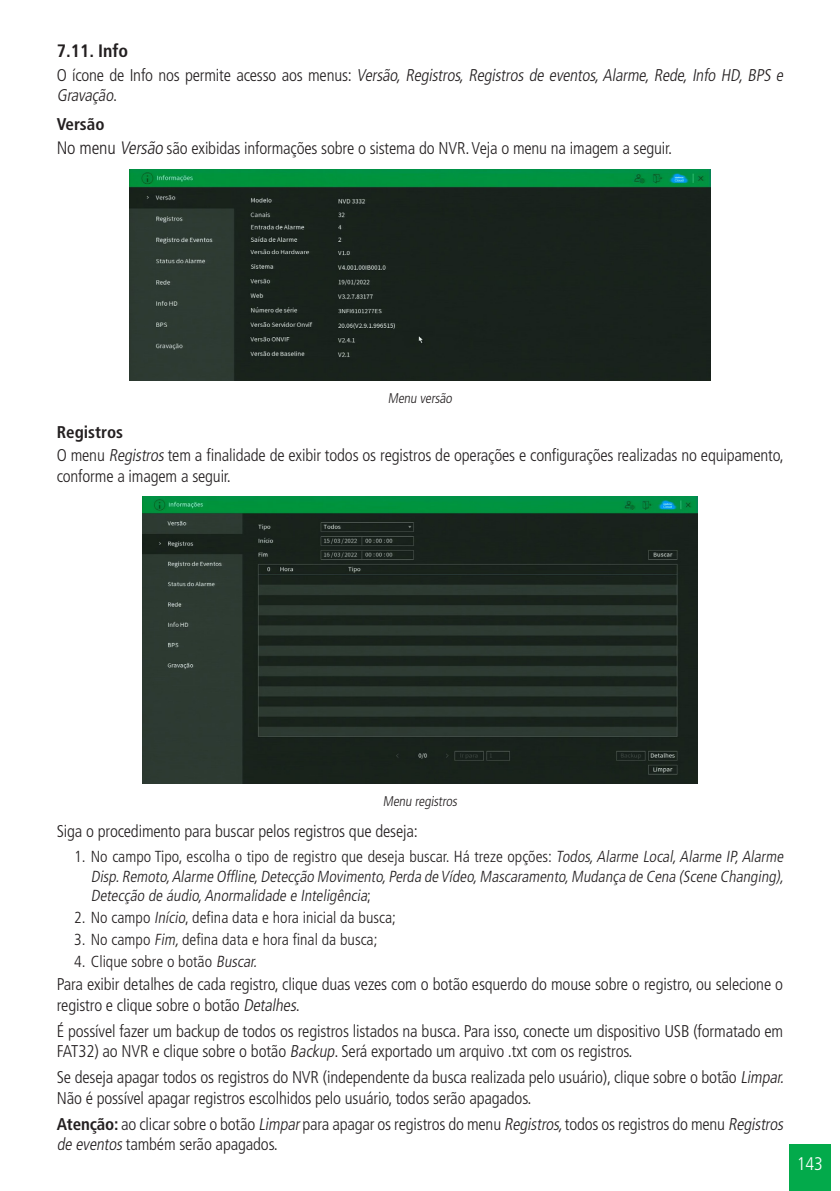
<style>
.page{position:relative;width:840px;height:1191px;background:#fff}
.page>*{position:absolute;margin:0;border:0;box-sizing:border-box;transform-origin:0 0}
.t1{font:300 condensed 18.2px "Frutiger LT Std";color:#fff}
.t2{font:700 condensed 18px "Frutiger LT Std";color:#231f20}
._0__Corpo_de_texto{font:300 condensed 17px/20.4px "Frutiger LT Std";letter-spacing:-.01em;color:#231f20}
._0__Corpo_de_texto-2{font:italic 300 condensed 17px/20.4px "Frutiger LT Std";color:#231f20}
._3__Titulo_3{font:700 condensed 17px "Frutiger LT Std";color:#231f20}
.t3{font:italic 300 condensed 16px/19.2px "Frutiger LT Std";color:#231f20;text-align:justify}
.t4{font:300 condensed 16px "Frutiger LT Std";color:#231f20}
._7__Legenda{font:300 condensed 14px "Frutiger LT Std";color:#231f20}
.s1{font-style:normal}
.s2{font-size:18px}
.s3{font-style:italic;font-size:18px}
.s4{font-style:italic}
.s5{font-weight:700}
</style>
<div class="page">
<div style="left:788px;top:1144px;width:42px;height:47px;background:#03aa4b"></div>
<img style="left:129px;top:169px;width:581px;height:212px">
<img style="left:142px;top:496px;width:555px;height:287px">
<p class="t2" style="left:57px;top:41px;width:73px">7.11. Info</p>
<p class="_0__Corpo_de_texto-2" style="left:57px;top:65px;width:730px"><span class="s1">O í c o n e d e I n f o n o s p e r m i t e a c e s s o a o s m e n u s :</span> Versão, Registros, Registros de eventos,Alarme, Rede, Info HD, BPS e<br>Gravação<span class="s1">.</span></p>
<p class="_3__Titulo_3" style="left:57px;top:114px;width:49px">Versão</p>
<p class="_0__Corpo_de_texto" style="left:57px;top:139px;width:616px"><span class="s2">No menu</span> <span class="s3">Versão</span> são exibidas informações sobre o sistema do NVR. Veja o menu na imagem a seguir.</p>
<p class="_7__Legenda" style="left:387px;top:390px;width:68px">Menu versão</p>
<p class="_3__Titulo_3" style="left:57px;top:422px;width:68px">Registros</p>
<p class="_0__Corpo_de_texto" style="left:57px;top:445px;width:728px">O menu <span class="s4">Registros</span>tem a finalidade de exibir todos os registros de operações e configurações realizadas no equipamento, conforme a imagem a seguir.</p>
<p class="_7__Legenda" style="left:382px;top:793px;width:78px">Menu registros</p>
<p class="_0__Corpo_de_texto" style="left:57px;top:821px;width:362px">Siga o procedimento para buscar pelos registros que deseja:</p>
<p class="t3" style="left:91px;top:847px;width:697px;text-indent:-17px"><span class="s1">1. No campo Tipo, escolha o tipo de registro que deseja buscar. Há treze opções:</span> Todos,Alarme Local,Alarme IP,Alarme Disp.Remoto,Alarme Offline,Detecção Movimento,Perda de Vídeo,Mascaramento,Mudança de Cena (Scene Changing), Detecção de áudio,Anormalidade e Inteligência<span class="s1">;</span></p>
<p class="t4" style="left:74px;top:908px;width:323px">2. No campo <span class="s4">Início</span>, defina data e hora inicial da busca;</p>
<p class="t4" style="left:74px;top:930px;width:305px">3. No campo <span class="s4">Fim,</span>defina data e hora final da busca;</p>
<p class="t4" style="left:74px;top:952px;width:187px">4. Clique sobre o botão <span class="s4">Buscar.</span></p>
<p class="_0__Corpo_de_texto" style="left:57px;top:974px;width:727px">Para exibir detalhes de cada registro, clique duas vezes com o botão esquerdo do mouse sobre o registro, ou selecione o registro e clique sobre o botão <span class="s4">Detalhes</span>.</p>
<p class="_0__Corpo_de_texto" style="left:57px;top:1020px;width:727px">É possível fazer um backup de todos os registros listados na busca. Para isso, conecte um dispositivo USB (formatado em<br>FAT32) ao NVR e clique sobre o botão <span class="s4">Backup</span>. Será exportado um arquivo .txt com os registros.</p>
<p class="_0__Corpo_de_texto" style="left:57px;top:1067px;width:731px">Se deseja apagar todos os registros do NVR (independente da busca realizada pelo usuário), clique sobre o botão <span class="s4">Limpar.<br></span>Não é possível apagar registros escolhidos pelo usuário, todos serão apagados.</p>
<p class="_0__Corpo_de_texto" style="left:57px;top:1113px;width:730px"><span class="s5">Atenção:</span> ao clicar sobre o botão <span class="s4">Limpar</span>para apagar os registros do menu <span class="s4">Registros,</span>todos os registros do menu <span class="s4">Registros de eventos</span>também serão apagados.</p>
<p class="t1" style="left:796px;top:1153px;width:28px">143</p>
</div>
